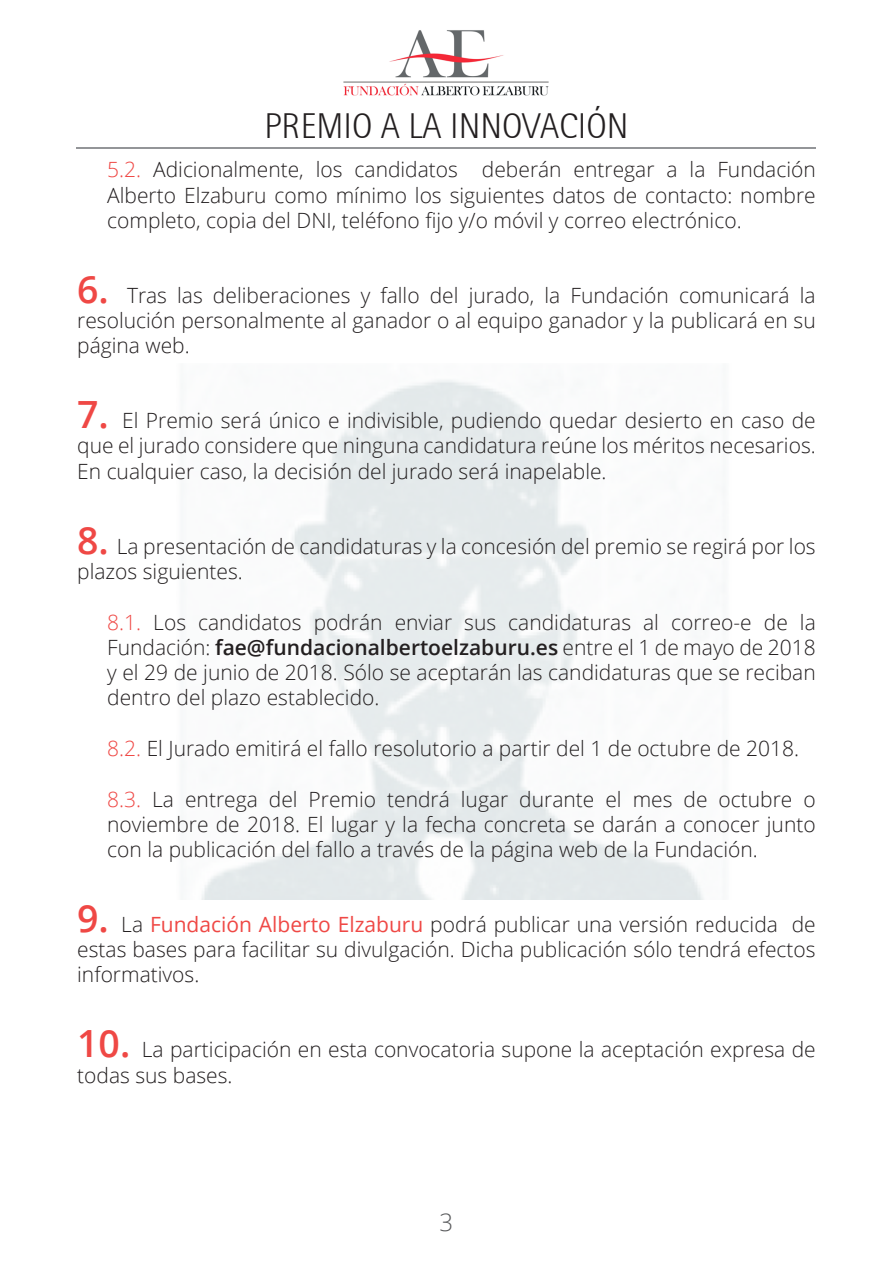
<style>
.page{position:relative;width:893px;height:1263px;background:#fff}
.page>*{position:absolute;margin:0;border:0;box-sizing:border-box;transform-origin:0 0}
.t1{font:300 36px "Rotis Sans Serif 45";color:#231f20}
.t2{font:300 24px "Open Sans";color:#57585a}
.t3{font:300 21px/25.2px "Open Sans";color:#231f20;text-align:justify}
.s1{color:#ef4845}
.s2{font-weight:600;font-size:37.5px;color:#ef4845}
.s3{font-weight:600}
.s4{font-weight:400;color:#ef4845}
</style>
<div class="page">
<hr style="left:76px;top:147px;width:740px;height:1px;background:#939598">
<img style="left:343px;top:30px;width:206px;height:66px">
<h1 class="t1" style="left:264px;top:106px;width:365px">PREMIO A LA INNOVACIÓN</h1>
<p class="t3" style="left:107px;top:157px;width:710px"><span class="s1">5.2.</span> Adicionalmente, los candidatos deberán entregar a la Fundación Alberto Elzaburu como mínimo los siguientes datos de contacto: nombre completo, copia del DNI, teléfono fijo y/o móvil y correo electrónico.</p>
<p class="t3" style="left:77px;top:282px;width:740px"><span class="s2">6.</span> Tras las deliberaciones y fallo del jurado, la Fundación comunicará la resolución personalmente al ganador o al equipo ganador y la publicará en su página web.</p>
<p class="t3" style="left:77px;top:407px;width:740px"><span class="s2">7.</span> El Premio será único e indivisible, pudiendo quedar desierto en caso de que el jurado considere que ninguna candidatura reúne los méritos necesarios.<br>En cualquier caso, la decisión del jurado será inapelable.</p>
<p class="t3" style="left:77px;top:533px;width:740px"><span class="s2">8.</span> La presentación de candidaturas y la concesión del premio se regirá por los plazos siguientes.</p>
<p class="t3" style="left:107px;top:609px;width:710px"><span class="s1">8.1.</span> Los candidatos podrán enviar sus candidaturas al correo-e de la Fundación: <span class="s3">fae@fundacionalbertoelzaburu.es</span> entre el 1 de mayo de 2018 y el 29 de junio de 2018. Sólo se aceptarán las candidaturas que se reciban dentro del plazo establecido.</p>
<p class="t3" style="left:107px;top:735px;width:693px"><span class="s1">8.2.</span> El Jurado emitirá el fallo resolutorio a partir del 1 de octubre de 2018.</p>
<p class="t3" style="left:107px;top:786px;width:710px"><span class="s1">8.3.</span> La entrega del Premio tendrá lugar durante el mes de octubre o noviembre de 2018. El lugar y la fecha concreta se darán a conocer junto con la publicación del fallo a través de la página web de la Fundación.</p>
<p class="t3" style="left:77px;top:911px;width:740px"><span class="s2">9.</span> La <span class="s4">Fundación Alberto Elzaburu</span> podrá publicar una versión reducida de estas bases para facilitar su divulgación. Dicha publicación sólo tendrá efectos informativos.</p>
<p class="t3" style="left:77px;top:1036px;width:740px"><span class="s2">10.</span> La participación en esta convocatoria supone la aceptación expresa de todas sus bases.</p>
<p class="t2" style="left:440px;top:1206px;width:15px">3</p>
</div>
